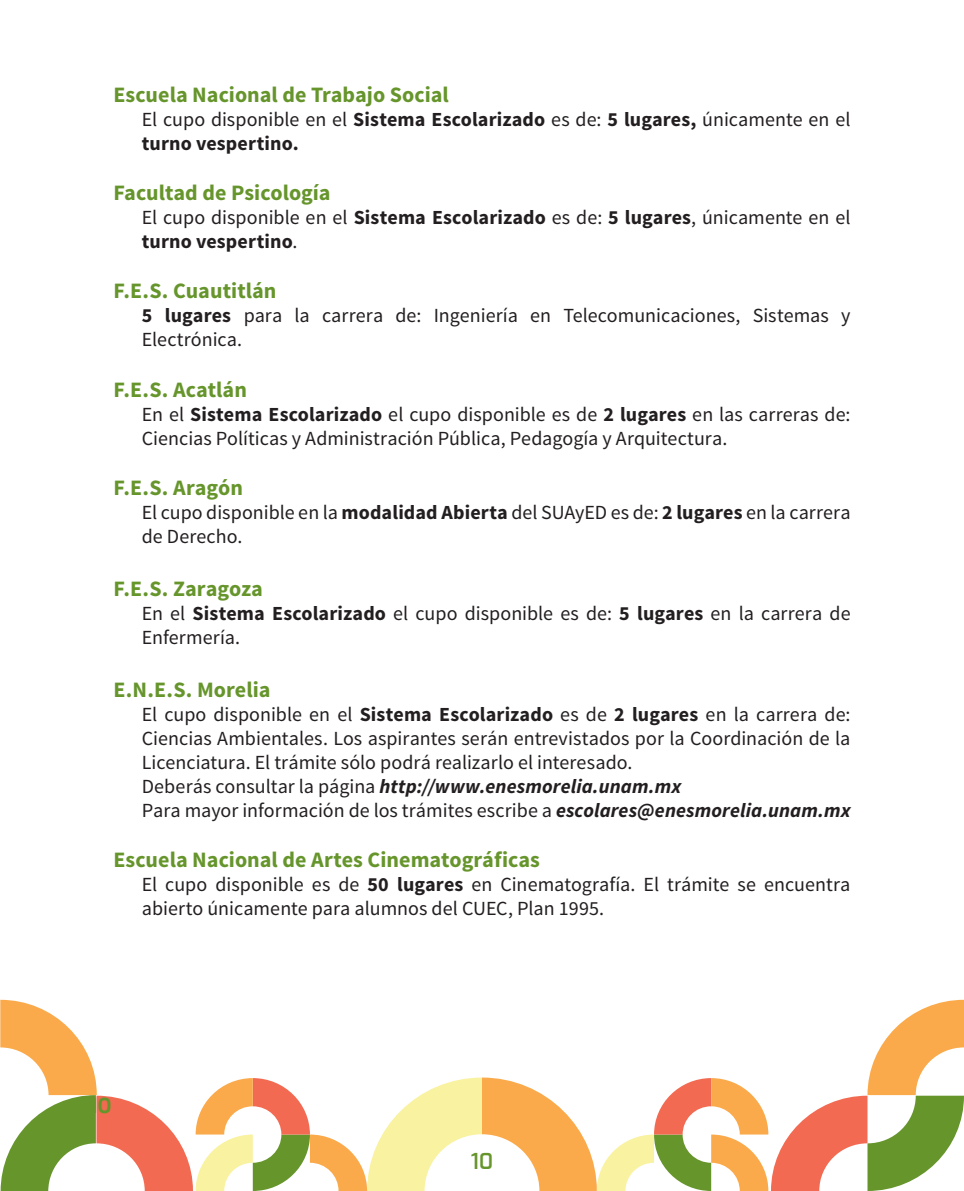
<style>
.page{position:relative;width:964px;height:1191px;background:#fff}
.page>*{position:absolute;margin:0;border:0;box-sizing:border-box;transform-origin:0 0}
.t1{font:700 22px "Source Sans Pro";color:#66952c}
.t2{font:600 22px "Exo";color:#66952c}
.t3{font:500 22px "Rubik";color:#66952c}
.t4{font:20px/24px "Source Sans Pro";letter-spacing:.005em;color:#231f20}
.t5{font:700 20px/24px "Source Sans Pro";letter-spacing:.01em;color:#231f20}
.s1{font-weight:400}
.s2{font-weight:700}
.s3{font-weight:700;font-style:italic}
</style>
<div class="page">
<svg style="left:0;top:999px;width:964px;height:192px"></svg>
<p class="t1" style="left:113px;top:80px;width:337px">Escuela Nacional de Trabajo Social</p>
<p class="t5" style="left:142px;top:108px;width:710px"><span class="s1">El cupo disponible en el</span> Sistema Escolarizado <span class="s1">es de:</span> 5 lugares, <span class="s1">únicamente en el </span>turno vespertino.</p>
<p class="t1" style="left:113px;top:179px;width:219px">Facultad de Psicología</p>
<p class="t5" style="left:142px;top:206px;width:710px"><span class="s1">El cupo disponible en el</span> Sistema Escolarizado <span class="s1">es de:</span> 5 lugares<span class="s1">, únicamente en el </span>turno vespertino<span class="s1">.</span></p>
<p class="t1" style="left:113px;top:277px;width:165px">F.E.S. Cuautitlán</p>
<p class="t4" style="left:142px;top:304px;width:710px"><span class="s2">5 lugares</span> para la carrera de: Ingeniería en Telecomunicaciones, Sistemas y<br>Electrónica.</p>
<p class="t1" style="left:113px;top:375px;width:135px">F.E.S. Acatlán</p>
<p class="t4" style="left:142px;top:402px;width:710px">En el <span class="s2">Sistema Escolarizado</span> el cupo disponible es de <span class="s2">2 lugares</span> en las carreras de:<br>Ciencias Políticas y Administración Pública, Pedagogía y Arquitectura.</p>
<p class="t1" style="left:113px;top:474px;width:131px">F.E.S. Aragón</p>
<p class="t4" style="left:142px;top:501px;width:710px">El cupo disponible en la <span class="s2">modalidad Abierta</span> del SUAyED es de: <span class="s2">2 lugares</span> en la carrera de Derecho.</p>
<p class="t1" style="left:113px;top:575px;width:151px">F.E.S. Zaragoza</p>
<p class="t4" style="left:142px;top:602px;width:710px">En el <span class="s2">Sistema Escolarizado</span> el cupo disponible es de: <span class="s2">5 lugares</span> en la carrera de<br>Enfermería.</p>
<p class="t1" style="left:113px;top:675px;width:159px">E.N.E.S. Morelia</p>
<p class="t4" style="left:142px;top:702px;width:710px">El cupo disponible en el <span class="s2">Sistema Escolarizado</span> es de <span class="s2">2 lugares</span> en la carrera de:<br>Ciencias Ambientales. Los aspirantes serán entrevistados por la Coordinación de la Licenciatura. El trámite sólo podrá realizarlo el interesado.<br>Deberás consultar la página <span class="s3">http://www.enesmorelia.unam.mx<br></span>Para mayor información de los trámites escribe a <span class="s3">escolares@enesmorelia.unam.mx</span></p>
<p class="t1" style="left:113px;top:846px;width:428px">Escuela Nacional de Artes Cinematográficas</p>
<p class="t4" style="left:142px;top:873px;width:710px">El cupo disponible es de <span class="s2">50 lugares</span> en Cinematografía. El trámite se encuentra abierto únicamente para alumnos del CUEC, Plan 1995.</p>
<p class="t3" style="left:87px;top:1092px;width:26px">10</p>
<p class="t2" style="left:471px;top:1147px;width:24px">10</p>
</div>
